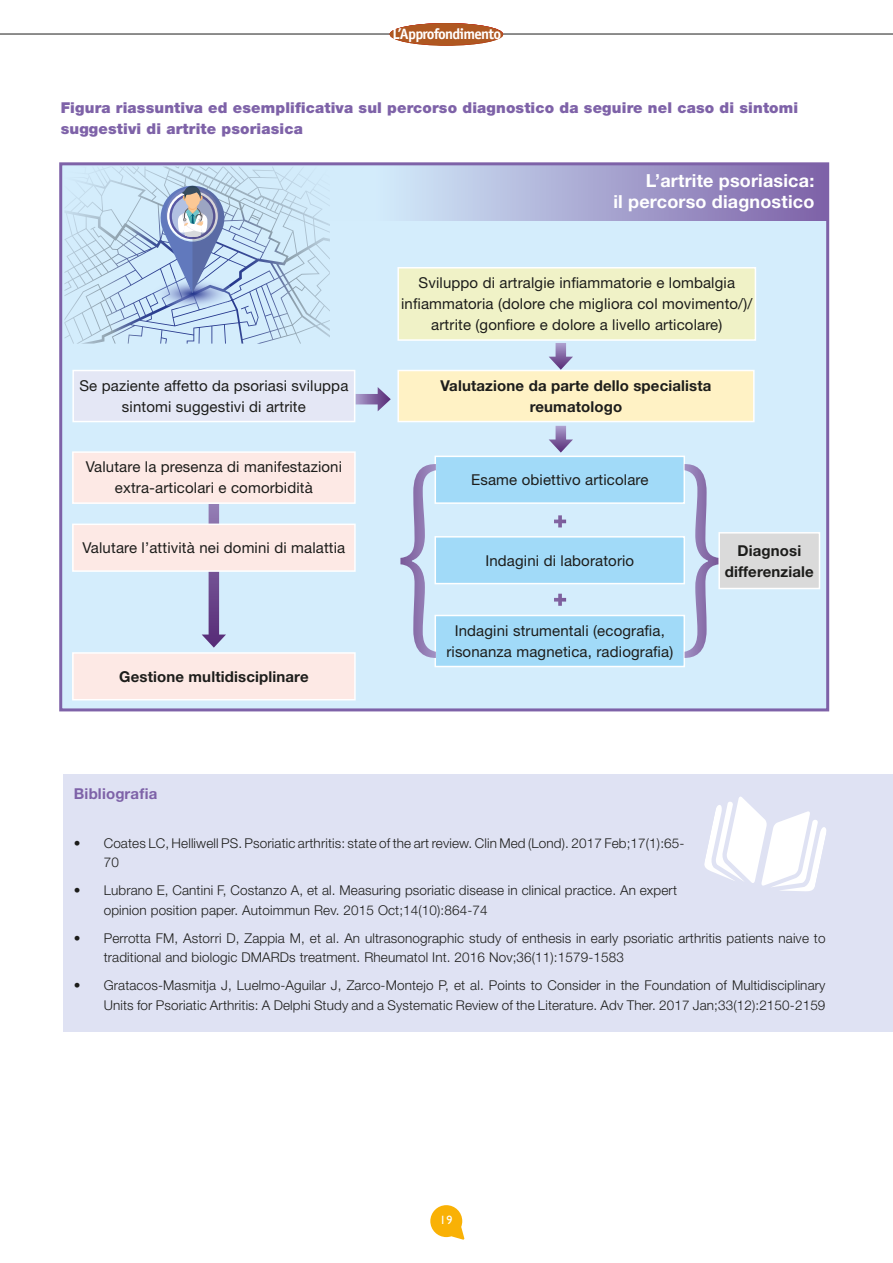
<style>
.page{position:relative;width:893px;height:1263px;background:#fff}
.page>*{position:absolute;margin:0;border:0;box-sizing:border-box;transform-origin:0 0}
.t1{font:220.8px "Minion Pro";color:#fff;scale:.68 1}
.t2{font:900 24px "Helvetica Neue LT Std";color:#fff}
.t3{font:700 18px/21px "Helvetica Neue LT Std";letter-spacing:.01em;color:#fff;text-align:right}
.t4{font:15px/21px "Helvetica Neue LT Std";letter-spacing:.01em;color:#1d1d1b;text-align:center}
.t5{font:900 15px/21px "Helvetica Neue LT Std";letter-spacing:.01em;color:#7e62a8}
.t6{font:700 15px/21px "Helvetica Neue LT Std";letter-spacing:.01em;color:#1d1d1b;text-align:center}
.t7{font:700 15px "Officina Sans";letter-spacing:-.05em;color:#fff}
.t8{font:700 15px "Helvetica Neue LT Std";letter-spacing:.01em;color:#7e62a8}
.t9{font:300 13.5px/19.5px "Helvetica Neue LT Std";letter-spacing:.01em;color:#1d1d1b}
.t10{font:12px "Gill Sans";color:#fff}
</style>
<div class="page">
<svg style="left:430px;top:1205px;width:35px;height:35px"></svg>
<hr style="left:0;top:34px;width:893px;height:1px;background:#1d1d1b">
<svg style="left:390px;top:24px;width:113px;height:22px"></svg>
<div style="left:390px;top:23px;width:113px;height:22px;background:#af5821;border-radius:50%"></div>
<div style="left:59px;top:162px;width:770px;height:549px;background:#d4edfc;border:3px solid #7e62a8"></div>
<svg style="left:209px;top:504px;width:10px;height:130px"></svg>
<svg style="left:202px;top:634px;width:24px;height:14px"></svg>
<div style="left:398px;top:268px;width:357px;height:72px;background:#f0f2c7"></div>
<div style="left:397px;top:267px;width:359px;height:74px;border:2px solid #fff"></div>
<div style="left:435px;top:456px;width:249px;height:47px;background:#a1daf8"></div>
<div style="left:435px;top:456px;width:250px;height:48px;border:2px solid #fff"></div>
<div style="left:435px;top:537px;width:249px;height:47px;background:#a1daf8"></div>
<div style="left:435px;top:536px;width:250px;height:48px;border:2px solid #fff"></div>
<div style="left:435px;top:615px;width:249px;height:51px;background:#a1daf8"></div>
<div style="left:435px;top:615px;width:250px;height:52px;border:2px solid #fff"></div>
<div style="left:398px;top:370px;width:356px;height:51px;background:#fff2c5"></div>
<div style="left:397px;top:370px;width:358px;height:52px;border:2px solid #fff"></div>
<div style="left:73px;top:653px;width:282px;height:47px;background:#fde9e5"></div>
<div style="left:72px;top:652px;width:284px;height:48px;border:2px solid #fff"></div>
<div style="left:73px;top:370px;width:282px;height:51px;background:#e4e7f5"></div>
<div style="left:72px;top:370px;width:283px;height:52px;border:2px solid #fff"></div>
<div style="left:73px;top:452px;width:282px;height:51px;background:#fde9e5"></div>
<div style="left:72px;top:451px;width:284px;height:53px;border:2px solid #fff"></div>
<div style="left:73px;top:524px;width:282px;height:47px;background:#fde9e5"></div>
<div style="left:72px;top:524px;width:284px;height:48px;border:2px solid #fff"></div>
<svg style="left:356px;top:394px;width:22px;height:10px"></svg>
<svg style="left:378px;top:387px;width:13px;height:24px"></svg>
<svg style="left:556px;top:343px;width:10px;height:14px"></svg>
<svg style="left:549px;top:357px;width:24px;height:13px"></svg>
<svg style="left:556px;top:426px;width:10px;height:13px"></svg>
<svg style="left:549px;top:439px;width:24px;height:14px"></svg>
<div style="left:64px;top:774px;width:829px;height:258px;background:#dfe2f3"></div>
<svg style="left:704px;top:796px;width:122px;height:95px"></svg>
<svg style="left:64px;top:167px;width:266px;height:177px"></svg>
<svg style="left:151px;top:184px;width:83px;height:124px"></svg>
<svg style="left:225px;top:164px;width:603px;height:57px"></svg>
<div style="left:719px;top:533px;width:100px;height:55px;background:#dadada"></div>
<div style="left:718px;top:532px;width:102px;height:57px;border:2px solid #fff"></div>
<svg style="left:434px;top:464px;width:2px;height:194px"></svg>
<p class="t7" style="left:392px;top:25px;width:110px">L’Approf ndimento</p>
<p class="t7" style="left:411px;top:25px;width:72px">Primo piano</p>
<p class="t7" style="left:401px;top:25px;width:92px">Congress rep rt</p>
<p class="t7" style="left:412px;top:25px;width:71px">I tuoi diritti</p>
<p class="t5" style="left:61px;top:97px;width:739px">Figura riassuntiva ed esemplificativa sul percorso diagnostico da seguire nel caso di sintomi suggestivi di artrite psoriasica</p>
<h3 class="t3" style="left:613px;top:170px;width:202px">L’artrite psoriasica:<br>il percorso diagnostico</h3>
<p class="t4" style="left:401px;top:272px;width:353px">Sviluppo di artralgie infiammatorie e lombalgia infiammatoria (dolore che migliora col movimento/)/ artrite (gonfiore e dolore a livello articolare)</p>
<p class="t4" style="left:79px;top:375px;width:270px">Se paziente affetto da psoriasi sviluppa sintomi suggestivi di artrite</p>
<p class="t6" style="left:440px;top:375px;width:273px">Valutazione da parte dello specialista reumatologo</p>
<p class="t4" style="left:86px;top:456px;width:258px">Valutare la presenza di manifestazioni extra-articolari e comorbidità</p>
<p class="t4" style="left:82px;top:537px;width:264px">Valutare l’attività nei domini di malattia</p>
<p class="t4" style="left:471px;top:469px;width:179px">Esame obiettivo articolare</p>
<h2 class="t2" style="left:553px;top:505px;width:16px">+</h2>
<p class="t4" style="left:485px;top:549px;width:150px">Indagini di laboratorio</p>
<h2 class="t2" style="left:553px;top:583px;width:16px">+</h2>
<p class="t4" style="left:446px;top:620px;width:228px">Indagini strumentali (ecografia, risonanza magnetica, radiografia)</p>
<h1 class="t1" style="left:676px;top:415px;width:78px">}</h1>
<p class="t6" style="left:725px;top:539px;width:90px">Diagnosi differenziale</p>
<p class="t6" style="left:119px;top:665px;width:191px">Gestione multidisciplinare</p>
<p class="t8" style="left:74px;top:784px;width:85px">Bibliografia</p>
<p class="t9" style="left:104px;top:833px;width:582px;text-indent:-30px">• Coates LC, Helliwell PS. Psoriatic arthritis: state of the art review. Clin Med (Lond). 2017 Feb;17(1):65-<br>70</p>
<p class="t9" style="left:104px;top:880px;width:575px;text-indent:-30px">• Lubrano E, Cantini F, Costanzo A, et al. Measuring psoriatic disease in clinical practice. An expert opinion position paper. Autoimmun Rev. 2015 Oct;14(10):864-74</p>
<p class="t9" style="left:104px;top:928px;width:723px;text-indent:-30px">• Perrotta FM, Astorri D, Zappia M, et al. An ultrasonographic study of enthesis in early psoriatic arthritis patients naive to traditional and biologic DMARDs treatment. Rheumatol Int. 2016 Nov;36(11):1579-1583</p>
<p class="t9" style="left:74px;top:975px;width:753px;text-align:right">• Gratacos-Masmitja J, Luelmo-Aguilar J, Zarco-Montejo P, et al. Points to Consider in the Foundation of Multidisciplinary<br>Units for Psoriatic Arthritis: A Delphi Study and a Systematic Review of the Literature. Adv Ther. 2017 Jan;33(12):2150-2159</p>
<p class="t10" style="left:440px;top:1213px;width:14px">19</p>
</div>
